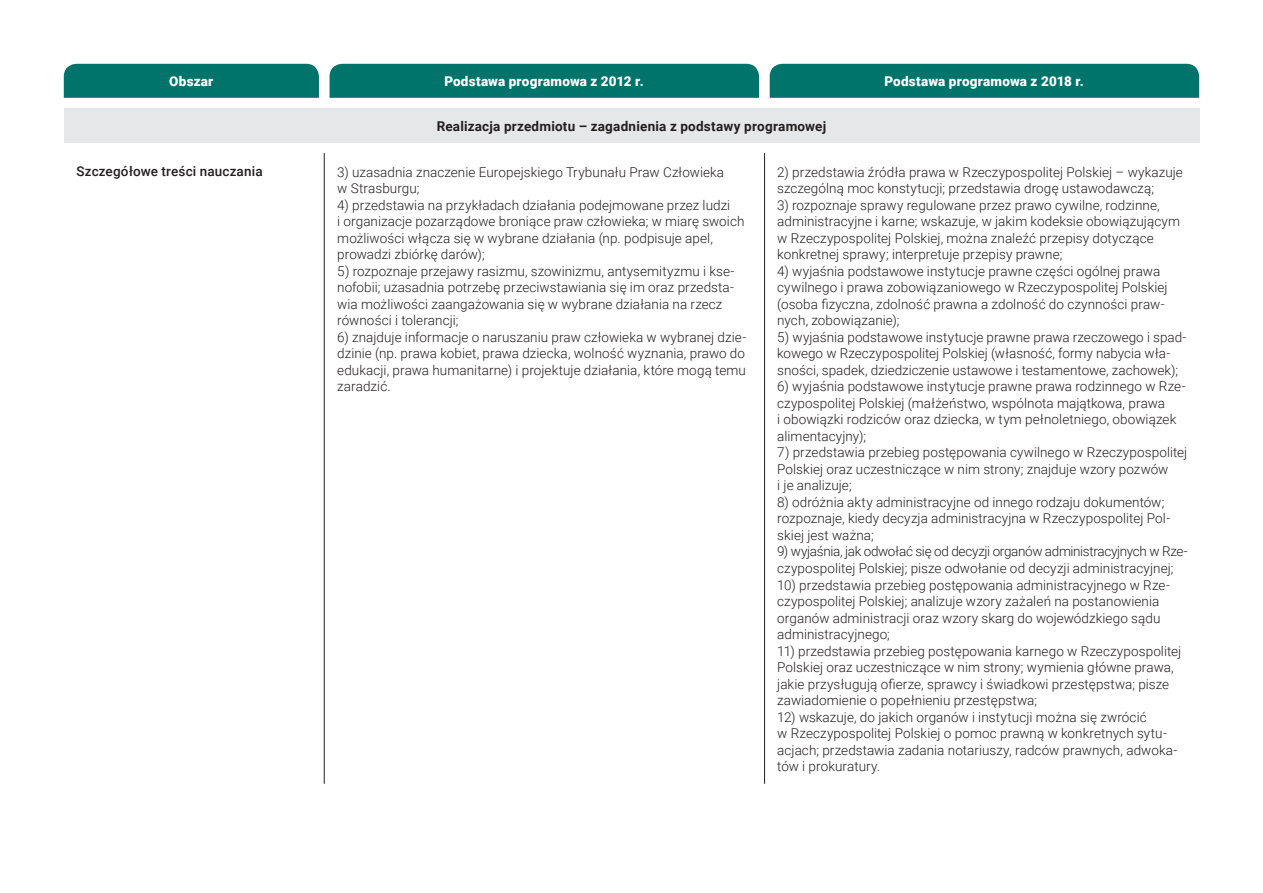
<style>
.page{position:relative;width:1263px;height:893px;background:#fff}
.page>*{position:absolute;margin:0;border:0;box-sizing:border-box;transform-origin:0 0}
.TABELA_-_tekst{font:300 13.5px/16.5px "Roboto";letter-spacing:.005em;color:#231f20}
.t1{font:900 13.5px "Roboto";letter-spacing:.015em;color:#fff}
.t2{font:700 13.5px "Roboto";letter-spacing:.015em;color:#231f20}
.TABELA_-_lewa_kolumn{font:500 13.5px "Roboto";letter-spacing:.01em;color:#231f20}
</style>
<div class="page">
<div style="left:64px;top:64px;width:255px;height:34px;background:#00736a"></div>
<div style="left:330px;top:64px;width:429px;height:34px;background:#00736a"></div>
<div style="left:770px;top:64px;width:429px;height:34px;background:#00736a"></div>
<div style="left:64px;top:108px;width:1135px;height:34px;background:#e6e7e9"></div>
<hr style="left:764px;top:153px;width:1px;height:631px;background:#231f20">
<hr style="left:324px;top:153px;width:1px;height:631px;background:#231f20">
<p class="t1" style="left:169px;top:72px;width:46px">Obszar</p>
<p class="t1" style="left:444px;top:72px;width:201px">Podstawa programowa z 2012 r.</p>
<p class="t1" style="left:884px;top:72px;width:201px">Podstawa programowa z 2018 r.</p>
<p class="t2" style="left:437px;top:116px;width:391px">Realizacja przedmiotu – zagadnienia z podstawy programowej</p>
<p class="TABELA_-_lewa_kolumn" style="left:77px;top:162px;width:188px">Szczegółowe treści nauczania</p>
<p class="TABELA_-_tekst" style="left:337px;top:163px;width:388px">3) uzasadnia znaczenie Europejskiego Trybunału Praw Człowieka w Strasburgu;</p>
<p class="TABELA_-_tekst" style="left:337px;top:196px;width:409px">4) przedstawia na przykładach działania podejmowane przez ludzi<br>i organizacje pozarządowe broniące praw człowieka; w miarę swoich możliwości włącza się w wybrane działania (np. podpisuje apel, prowadzi zbiórkę darów);</p>
<p class="TABELA_-_tekst" style="left:337px;top:262px;width:399px">5) rozpoznaje przejawy rasizmu, szowinizmu, antysemityzmu i kse&shy;nofobii; uzasadnia potrzebę przeciwstawiania się im oraz przedsta&shy;wia możliwości zaangażowania się w wybrane działania na rzecz równości i tolerancji;</p>
<p class="TABELA_-_tekst" style="left:337px;top:328px;width:410px;text-align:justify">6) znajduje informacje o naruszaniu praw człowieka w wybranej dzie&shy;dzinie (np. prawa kobiet, prawa dziecka, wolność wyznania, prawo do edukacji, prawa humanitarne) i projektuje działania, które mogą temu zaradzić.</p>
<p class="TABELA_-_tekst" style="left:777px;top:163px;width:407px">2) przedstawia źródła prawa w Rzeczypospolitej Polskiej – wykazuje szczególną moc konstytucji; przedstawia drogę ustawodawczą;</p>
<p class="TABELA_-_tekst" style="left:777px;top:196px;width:404px">3) rozpoznaje sprawy regulowane przez prawo cywilne, rodzinne, administracyjne i karne; wskazuje, w jakim kodeksie obowiązującym w Rzeczypospolitej Polskiej, można znaleźć przepisy dotyczące konkretnej sprawy; interpretuje przepisy prawne;</p>
<p class="TABELA_-_tekst" style="left:777px;top:262px;width:392px">4) wyjaśnia podstawowe instytucje prawne części ogólnej prawa cywilnego i prawa zobowiązaniowego w Rzeczypospolitej Polskiej (osoba fizyczna, zdolność prawna a zdolność do czynności praw&shy;nych, zobowiązanie);</p>
<p class="TABELA_-_tekst" style="left:777px;top:328px;width:411px">5) wyjaśnia podstawowe instytucje prawne prawa rzeczowego i spad&shy;kowego w Rzeczypospolitej Polskiej (własność, formy nabycia wła&shy;sności, spadek, dziedziczenie ustawowe i testamentowe, zachowek);</p>
<p class="TABELA_-_tekst" style="left:777px;top:378px;width:410px">6) wyjaśnia podstawowe instytucje prawne prawa rodzinnego w Rze&shy;czypospolitej Polskiej (małżeństwo, wspólnota majątkowa, prawa<br>i obowiązki rodziców oraz dziecka, w tym pełnoletniego, obowiązek alimentacyjny);</p>
<p class="TABELA_-_tekst" style="left:777px;top:444px;width:412px">7) przedstawia przebieg postępowania cywilnego w Rzeczypospolitej<br>Polskiej oraz uczestniczące w nim strony; znajduje wzory pozwów<br>i je analizuje;</p>
<p class="TABELA_-_tekst" style="left:777px;top:493px;width:394px">8) odróżnia akty administracyjne od innego rodzaju dokumentów; rozpoznaje, kiedy decyzja administracyjna w Rzeczypospolitej Pol&shy;skiej jest ważna;</p>
<p class="TABELA_-_tekst" style="left:777px;top:543px;width:412px">9) wyjaśnia, jak odwołać się od decyzji organów administracyjnych w Rze&shy;czypospolitej Polskiej; pisze odwołanie od decyzji administracyjnej;</p>
<p class="TABELA_-_tekst" style="left:777px;top:576px;width:394px">10) przedstawia przebieg postępowania administracyjnego w Rze&shy;czypospolitej Polskiej; analizuje wzory zażaleń na postanowienia organów administracji oraz wzory skarg do wojewódzkiego sądu administracyjnego;</p>
<p class="TABELA_-_tekst" style="left:777px;top:642px;width:406px">11) przedstawia przebieg postępowania karnego w Rzeczypospolitej Polskiej oraz uczestniczące w nim strony; wymienia główne prawa, jakie przysługują ofierze, sprawcy i świadkowi przestępstwa; pisze zawiadomienie o popełnieniu przestępstwa;</p>
<p class="TABELA_-_tekst" style="left:777px;top:708px;width:401px">12) wskazuje, do jakich organów i instytucji można się zwrócić<br>w Rzeczypospolitej Polskiej o pomoc prawną w konkretnych sytu&shy;acjach; przedstawia zadania notariuszy, radców prawnych, adwoka&shy;tów i prokuratury.</p>
</div>
